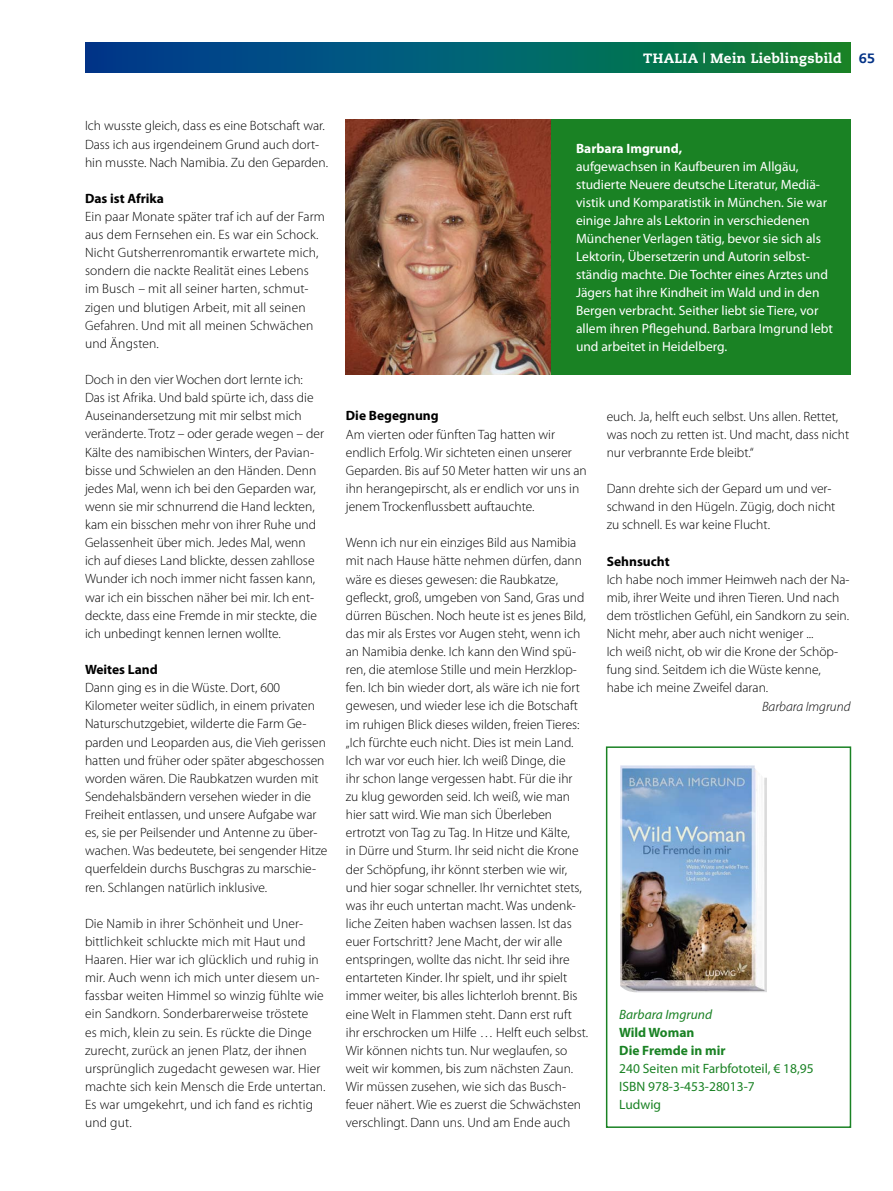
<style>
.page{position:relative;width:893px;height:1191px;background:#fff}
.page>*{position:absolute;margin:0;border:0;box-sizing:border-box;transform-origin:0 0}
.t1{font:300 13.5px/18.1px "Myriad Pro";color:#000}
.t2{font:13.5px/18px "Myriad Pro";color:#fff}
.t3{font:13.5px/18.1px "Myriad Pro";color:#1a8224}
.t4{font:700 13.5px "Myriad Pro";color:#000}
.t5{font:800 13.5px "Caecilia";letter-spacing:.025em;color:#fff}
.t6{font:700 13.5px/18.1px "Myriad Pro";color:#1a8224}
.t7{font:700 13.5px "Myriad Pro";color:#fff}
.t8{font:italic 300 13.5px "Myriad Pro";color:#000}
.t9{font:italic 13.5px "Myriad Pro";color:#1a8224}
.t10{font:800 13.5px "Caecilia";color:#033286}
</style>
<div class="page">
<svg style="left:85px;top:43px;width:765px;height:29px;background:#036069"></svg>
<div style="left:606px;top:746px;width:245px;height:382px;border:2px solid #1a8224"></div>
<div style="left:346px;top:119px;width:504px;height:255px;background:#1a8224"></div>
<img style="left:620px;top:765px;width:147px;height:227px">
<img style="left:346px;top:119px;width:205px;height:255px">
<p class="t5" style="left:643px;top:50px;width:200px">THALIA | Mein Lieblingsbild</p>
<p class="t10" style="left:859px;top:50px;width:18px">65</p>
<p class="t1" style="left:85px;top:117px;width:244px">Ich wusste gleich, dass es eine Botschaft war.<br>Dass ich aus irgendeinem Grund auch dort&shy;hin musste. Nach Namibia. Zu den Geparden.</p>
<p class="t4" style="left:85px;top:189px;width:80px">Das ist Afrika</p>
<p class="t1" style="left:85px;top:208px;width:241px">Ein paar Monate später traf ich auf der Farm aus dem Fernsehen ein. Es war ein Schock.<br>Nicht Gutsherrenromantik erwartete mich, sondern die nackte Realität eines Lebens im Busch – mit all seiner harten, schmut&shy;zigen und blutigen Arbeit, mit all seinen Gefahren. Und mit all meinen Schwächen und Ängsten.</p>
<p class="t1" style="left:85px;top:371px;width:241px">Doch in den vier Wochen dort lernte ich:<br>Das ist Afrika. Und bald spürte ich, dass die Auseinandersetzung mit mir selbst mich veränderte. Trotz – oder gerade wegen – der Kälte des namibischen Winters, der Pavian&shy;bisse und Schwielen an den Händen. Denn jedes Mal, wenn ich bei den Geparden war, wenn sie mir schnurrend die Hand leckten, kam ein bisschen mehr von ihrer Ruhe und Gelassenheit über mich. Jedes Mal, wenn ich auf dieses Land blickte, dessen zahllose Wunder ich noch immer nicht fassen kann, war ich ein bisschen näher bei mir. Ich ent&shy;deckte, dass eine Fremde in mir steckte, die ich unbedingt kennen lernen wollte.</p>
<p class="t4" style="left:85px;top:660px;width:74px">Weites Land</p>
<p class="t1" style="left:85px;top:679px;width:244px">Dann ging es in die Wüste. Dort, 600<br>Kilometer weiter südlich, in einem privaten Naturschutzgebiet, wilderte die Farm Ge&shy;parden und Leoparden aus, die Vieh gerissen hatten und früher oder später abgeschossen worden wären. Die Raubkatzen wurden mit Sendehalsbändern versehen wieder in die Freiheit entlassen, und unsere Aufgabe war es, sie per Peilsender und Antenne zu über&shy;wachen. Was bedeutete, bei sengender Hitze querfeldein durchs Buschgras zu marschie&shy;ren. Schlangen natürlich inklusive.</p>
<p class="t1" style="left:85px;top:914px;width:242px">Die Namib in ihrer Schönheit und Uner&shy;bittlichkeit schluckte mich mit Haut und Haaren. Hier war ich glücklich und ruhig in mir. Auch wenn ich mich unter diesem un&shy;fassbar weiten Himmel so winzig fühlte wie ein Sandkorn. Sonderbarerweise tröstete<br>es mich, klein zu sein. Es rückte die Dinge zurecht, zurück an jenen Platz, der ihnen ursprünglich zugedacht gewesen war. Hier machte sich kein Mensch die Erde untertan.<br>Es war umgekehrt, und ich fand es richtig und gut.</p>
<p class="t7" style="left:576px;top:139px;width:108px">Barbara Imgrund,</p>
<p class="t2" style="left:576px;top:157px;width:258px">aufgewachsen in Kaufbeuren im Allgäu, studierte Neuere deutsche Literatur, Mediä&shy;vistik und Komparatistik in München. Sie war einige Jahre als Lektorin in verschiedenen Münchener Verlagen tätig, bevor sie sich als Lektorin, Übersetzerin und Autorin selbst&shy;ständig machte. Die Tochter eines Arztes und Jägers hat ihre Kindheit im Wald und in den Bergen verbracht. Seither liebt sie Tiere, vor allem ihren Pflegehund. Barbara Imgrund lebt und arbeitet in Heidelberg.</p>
<p class="t4" style="left:346px;top:407px;width:94px">Die Begegnung</p>
<p class="t1" style="left:346px;top:425px;width:242px">Am vierten oder fünften Tag hatten wir endlich Erfolg. Wir sichteten einen unserer Geparden. Bis auf 50 Meter hatten wir uns an ihn herangepirscht, als er endlich vor uns in jenem Trockenflussbett auftauchte.</p>
<p class="t1" style="left:346px;top:534px;width:244px">Wenn ich nur ein einziges Bild aus Namibia mit nach Hause hätte nehmen dürfen, dann wäre es dieses gewesen: die Raubkatze, gefleckt, groß, umgeben von Sand, Gras und dürren Büschen. Noch heute ist es jenes Bild, das mir als Erstes vor Augen steht, wenn ich an Namibia denke. Ich kann den Wind spü&shy;ren, die atemlose Stille und mein Herzklop&shy;fen. Ich bin wieder dort, als wäre ich nie fort gewesen, und wieder lese ich die Botschaft im ruhigen Blick dieses wilden, freien Tieres: „Ich fürchte euch nicht. Dies ist mein Land.<br>Ich war vor euch hier. Ich weiß Dinge, die<br>ihr schon lange vergessen habt. Für die ihr zu klug geworden seid. Ich weiß, wie man hier satt wird. Wie man sich Überleben ertrotzt von Tag zu Tag. In Hitze und Kälte,<br>in Dürre und Sturm. Ihr seid nicht die Krone der Schöpfung, ihr könnt sterben wie wir, und hier sogar schneller. Ihr vernichtet stets, was ihr euch untertan macht. Was undenk&shy;liche Zeiten haben wachsen lassen. Ist das euer Fortschritt? Jene Macht, der wir alle entspringen, wollte das nicht. Ihr seid ihre entarteten Kinder. Ihr spielt, und ihr spielt immer weiter, bis alles lichterloh brennt. Bis eine Welt in Flammen steht. Dann erst ruft ihr erschrocken um Hilfe … Helft euch selbst.<br>Wir können nichts tun. Nur weglaufen, so weit wir kommen, bis zum nächsten Zaun.<br>Wir müssen zusehen, wie sich das Busch&shy;feuer nähert. Wie es zuerst die Schwächsten verschlingt. Dann uns. Und am Ende auch</p>
<p class="t1" style="left:607px;top:407px;width:244px">euch. Ja, helft euch selbst. Uns allen. Rettet, was noch zu retten ist. Und macht, dass nicht nur verbrannte Erde bleibt.“</p>
<p class="t1" style="left:607px;top:480px;width:230px">Dann drehte sich der Gepard um und ver&shy;schwand in den Hügeln. Zügig, doch nicht zu schnell. Es war keine Flucht.</p>
<p class="t4" style="left:607px;top:552px;width:64px">Sehnsucht</p>
<p class="t1" style="left:607px;top:570px;width:244px">Ich habe noch immer Heimweh nach der Na&shy;mib, ihrer Weite und ihren Tieren. Und nach dem tröstlichen Gefühl, ein Sandkorn zu sein.<br>Nicht mehr, aber auch nicht weniger ...<br>Ich weiß nicht, ob wir die Krone der Schöp&shy;fung sind. Seitdem ich die Wüste kenne, habe ich meine Zweifel daran.</p>
<p class="t8" style="left:762px;top:699px;width:90px">Barbara Imgrund</p>
<p class="t9" style="left:619px;top:1005px;width:94px">Barbara Imgrund</p>
<p class="t6" style="left:619px;top:1022px;width:108px">Wild Woman<br>Die Fremde in mir</p>
<p class="t3" style="left:619px;top:1059px;width:196px">240 Seiten mit Farbfototeil, € 18,95<br>ISBN 978-3-453-28013-7<br>Ludwig</p>
</div>
